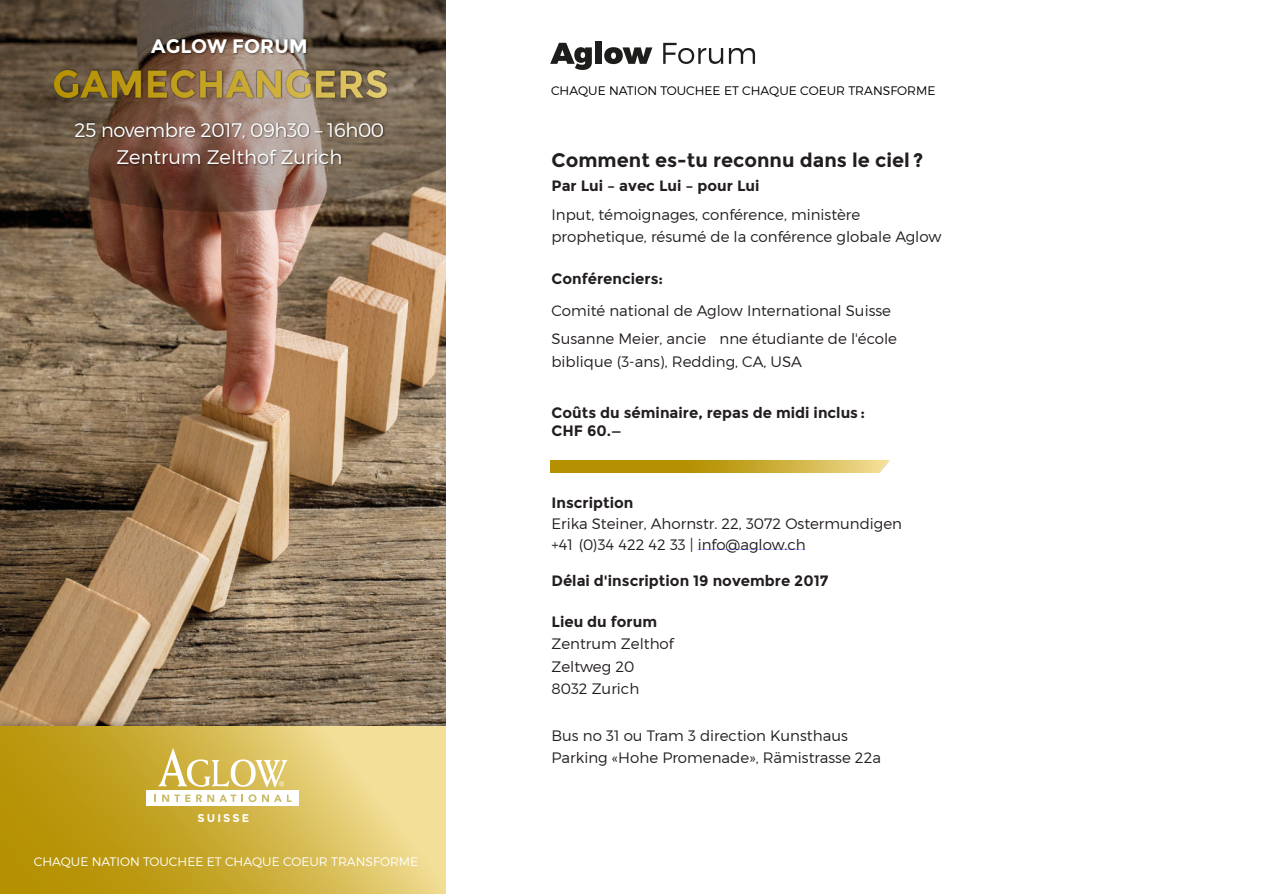
<style>
.page{position:relative;width:1264px;height:894px;background:#fff}
.page>*{position:absolute;margin:0;border:0;box-sizing:border-box;transform-origin:0 0}
.t1{font:300 19.5px/27px "Montserrat";letter-spacing:-.02em;color:#fff;text-align:center}
.t2{font:700 19.5px "Montserrat";color:#231e1e}
.t3{font:700 19.5px "Montserrat";color:#fff}
.t4{font:300 15px/22.5px "Montserrat";color:#231e1e}
.t5{font:700 15px/18px "Montserrat";color:#231e1e}
.t6{font:300 12.3px "Montserrat";color:#000}
.t7{font:300 12.3px "Montserrat";color:#fff}
.t8{font:700 11.25px "Montserrat";letter-spacing:.19em;color:#fff}
</style>
<div class="page">
<img style="left:0;top:212px;width:446px;height:504px">
<svg style="left:0;top:0;width:446px;height:212px;background:#6d594a"></svg>
<img style="left:55px;top:70px;width:332px;height:28px">
<img style="left:55px;top:70px;width:331px;height:27px">
<img style="left:0;top:716px;width:446px;height:10px">
<img style="left:0;top:726px;width:446px;height:167px">
<img style="left:75px;top:122px;width:309px;height:43px">
<img style="left:151px;top:39px;width:156px;height:15px">
<svg style="left:550px;top:43px;width:42px;height:27px"></svg>
<div style="left:595px;top:42px;width:7px;height:22px;background:#1d1d1b"></div>
<svg style="left:604px;top:47px;width:48px;height:17px"></svg>
<svg style="left:663px;top:43px;width:92px;height:21px"></svg>
<img style="left:550px;top:460px;width:339px;height:12px">
<div style="left:146px;top:790px;width:153px;height:15px;background:#fff"></div>
<svg style="left:162px;top:794px;width:28px;height:7px"></svg>
<svg style="left:196px;top:794px;width:60px;height:7px"></svg>
<svg style="left:262px;top:794px;width:29px;height:7px"></svg>
<svg style="left:159px;top:748px;width:128px;height:38px"></svg>
<h1 class="t3" style="left:151px;top:34px;width:158px">AGLOW FORUM</h1>
<h1 class="t1" style="left:75px;top:117px;width:311px">25 novembre 2017, 09h30 – 16h00<br>Zentrum Zelthof Zurich</h1>
<p class="t8" style="left:197px;top:811px;width:53px">SUISSE</p>
<p class="t7" style="left:34px;top:853px;width:386px">CHAQUE NATION TOUCHEE ET CHAQUE COEUR TRANSFORME</p>
<p class="t6" style="left:551px;top:83px;width:386px">CHAQUE NATION TOUCHEE ET CHAQUE COEUR TRANSFORME</p>
<h1 class="t2" style="left:551px;top:148px;width:373px">Comment es-tu reconnu dans le ciel ?</h1>
<p class="t5" style="left:551px;top:177px;width:209px">Par Lui – avec Lui – pour Lui</p>
<p class="t4" style="left:551px;top:203px;width:391px">Input, témoignages, conférence, ministère prophetique, résumé de la conférence globale Aglow</p>
<p class="t5" style="left:551px;top:270px;width:113px">Conférenciers:</p>
<p class="t4" style="left:551px;top:296px;width:347px;line-height:28.5px">Comité national de Aglow International Suisse<br>Susanne Meier, ancie nne étudiante de l'école</p>
<p class="t4" style="left:551px;top:350px;width:252px">biblique (3-ans), Redding, CA, USA</p>
<p class="t5" style="left:551px;top:403px;width:315px">Coûts du séminaire, repas de midi inclus :<br>CHF 60.—</p>
<p class="t5" style="left:551px;top:493px;width:83px">Inscription</p>
<p class="t4" style="left:551px;top:513px;width:352px;line-height:21px">Erika Steiner, Ahornstr. 22, 3072 Ostermundigen +41 (0)34 422 42 33 | info@aglow.ch</p>
<p class="t5" style="left:551px;top:571px;width:278px">Délai d'inscription 19 novembre 2017</p>
<p class="t5" style="left:551px;top:612px;width:107px">Lieu du forum</p>
<p class="t4" style="left:551px;top:632px;width:124px">Zentrum Zelthof<br>Zeltweg 20<br>8032 Zurich</p>
<p class="t4" style="left:551px;top:723px;width:331px">Bus no 31 ou Tram 3 direction Kunsthaus<br>Parking «Hohe Promenade», Rämistrasse 22a</p>
</div>
